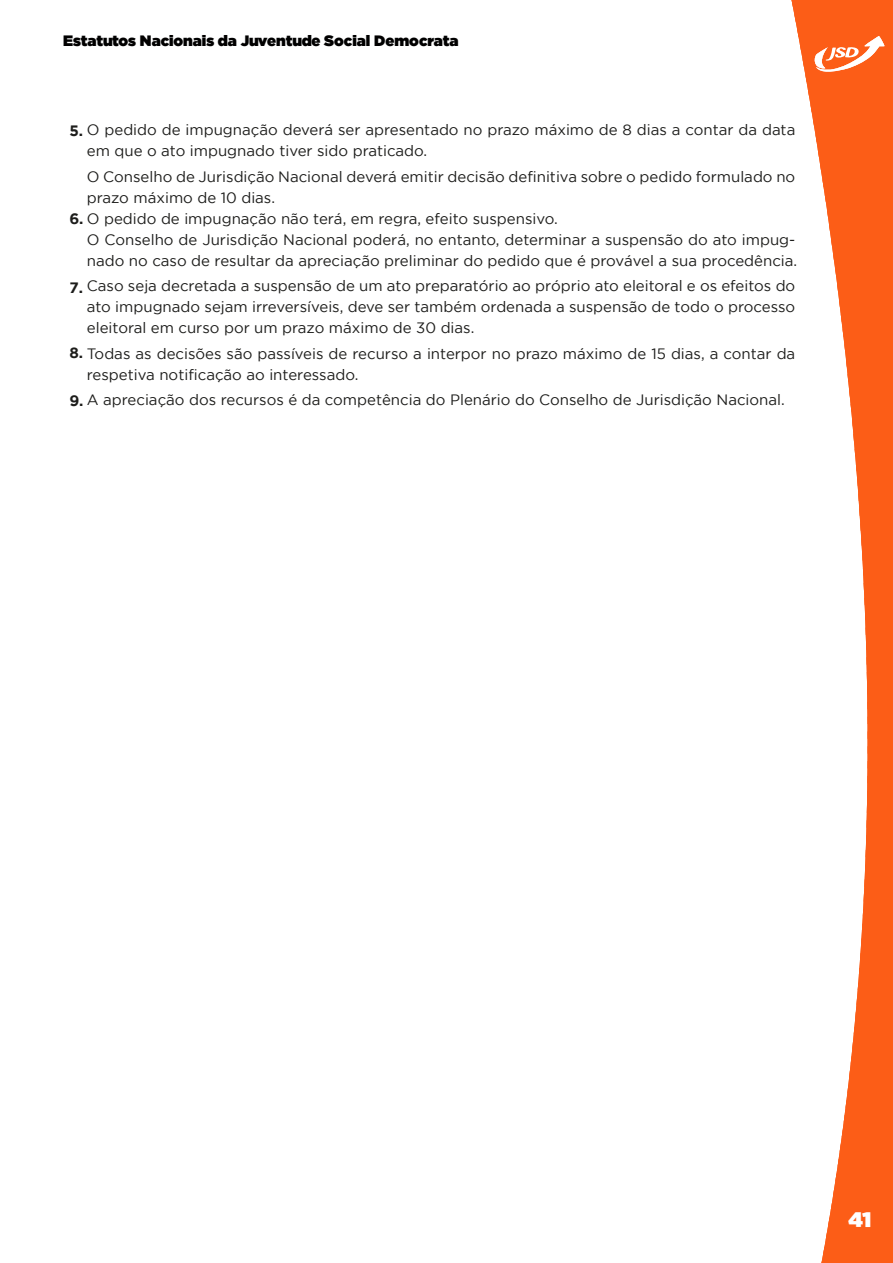
<style>
.page{position:relative;width:893px;height:1263px;background:#fff}
.page>*{position:absolute;margin:0;border:0;box-sizing:border-box;transform-origin:0 0}
.t1{font:900 21px "i Ciel Gotham";color:#fff}
.t2{font:15px/21px "Gotham";color:#1d1d1b}
.t3{font:900 15px "i Ciel Gotham";color:#010000}
.t4{font:700 15px "Gotham";color:#1d1d1b}
.s1{font-weight:700}
</style>
<div class="page">
<svg style="left:791px;top:0;width:102px;height:1263px"></svg>
<p class="t3" style="left:63px;top:29px;width:397px">Estatutos Nacionais da Juventude Social Democrata</p>
<p class="t2" style="left:87px;top:119px;width:710px;text-indent:-17px"><span class="s1">5.</span> O pedido de impugnação deverá ser apresentado no prazo máximo de 8 dias a contar da data em que o ato impugnado tiver sido praticado.</p>
<p class="t2" style="left:87px;top:166px;width:710px">O Conselho de Jurisdição Nacional deverá emitir decisão definitiva sobre o pedido formulado no prazo máximo de 10 dias.</p>
<p class="t2" style="left:87px;top:208px;width:712px;text-indent:-17px"><span class="s1">6.</span> O pedido de impugnação não terá, em regra, efeito suspensivo.<br>O Conselho de Jurisdição Nacional poderá, no entanto, determinar a suspensão do ato impug&shy;nado no caso de resultar da apreciação preliminar do pedido que é provável a sua procedência.</p>
<p class="t2" style="left:87px;top:275px;width:710px;text-align:justify">Caso seja decretada a suspensão de um ato preparatório ao próprio ato eleitoral e os efeitos do ato impugnado sejam irreversíveis, deve ser também ordenada a suspensão de todo o processo eleitoral em curso por um prazo máximo de 30 dias.</p>
<p class="t2" style="left:87px;top:343px;width:710px;text-indent:-17px"><span class="s1">8.</span> Todas as decisões são passíveis de recurso a interpor no prazo máximo de 15 dias, a contar da respetiva notificação ao interessado.</p>
<p class="t2" style="left:69px;top:389px;width:717px"><span class="s1">9.</span> A apreciação dos recursos é da competência do Plenário do Conselho de Jurisdição Nacional.</p>
<p class="t4" style="left:69px;top:279px;width:15px">7.</p>
<h1 class="t1" style="left:848px;top:1203px;width:24px">41</h1>
</div>
